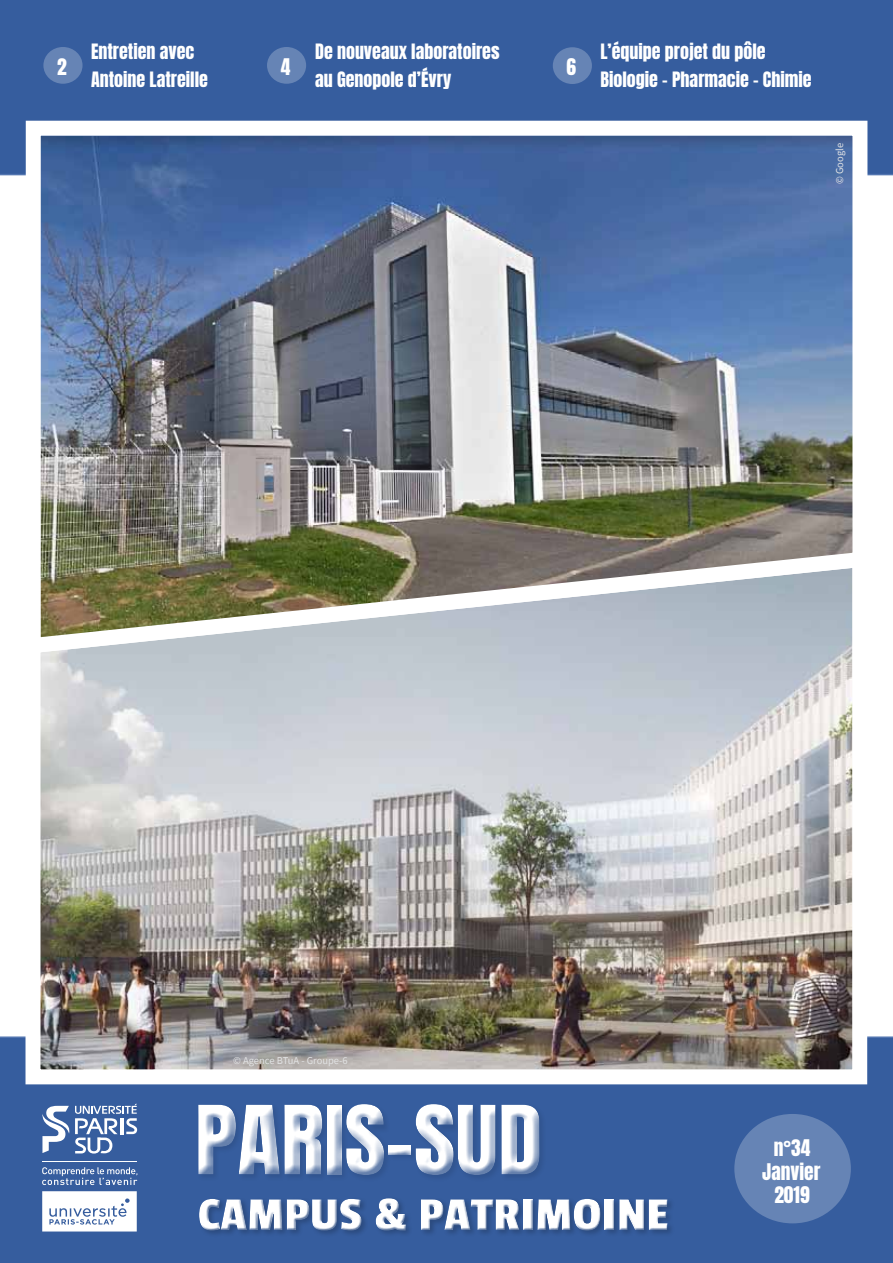
<style>
.page{position:relative;width:893px;height:1263px;background:#fff}
.page>*{position:absolute;margin:0;border:0;box-sizing:border-box;transform-origin:0 0}
.t1{font:81px "Anton";color:#fff;scale:1.11 1}
.t2{font:49.5px "Passion One";color:#fff;scale:1.1 1}
.t3{font:19.5px/23.4px "Anton";color:#fff;text-align:center}
.t4{font:18px/28.5px "Anton";color:#fff}
.t5{font:10.5px "Source Sans Pro";color:#e2e3e4}
</style>
<div class="page">
<div style="left:0;top:1036px;width:893px;height:227px;background:#365d9e"></div>
<div style="left:0;top:0;width:893px;height:175px;background:#365d9e"></div>
<div style="left:43px;top:47px;width:40px;height:37px;background:#6684b5;border-radius:50%"></div>
<div style="left:267px;top:47px;width:39px;height:37px;background:#6684b5;border-radius:50%"></div>
<div style="left:553px;top:47px;width:39px;height:37px;background:#6684b5;border-radius:50%"></div>
<div style="left:187px;top:1093px;width:359px;height:89px;background:#365d9e"></div>
<div style="left:189px;top:1105px;width:361px;height:81px;background:#000;opacity:.75"></div>
<div style="left:197px;top:1196px;width:478px;height:42px;background:#345b9a"></div>
<div style="left:197px;top:1195px;width:473px;height:36px;background:#365d9e"></div>
<div style="left:198px;top:1198px;width:472px;height:34px;background:#000;opacity:.75"></div>
<svg style="left:42px;top:1167px;width:95px;height:18px"></svg>
<svg style="left:42px;top:1104px;width:95px;height:49px"></svg>
<hr style="left:42px;top:1161px;width:95px;height:1px;background:#fff">
<svg style="left:42px;top:1191px;width:95px;height:40px"></svg>
<div style="left:734px;top:1114px;width:117px;height:109px;background:#6684b5;border-radius:50%"></div>
<img style="left:18px;top:662px;width:857px;height:430px">
<img style="left:18px;top:113px;width:857px;height:549px">
<p class="t4" style="left:91px;top:38px;width:118px">Entretien avec<br>Antoine Latreille</p>
<p class="t4" style="left:315px;top:38px;width:186px">De nouveaux laboratoires au Genopole d’Évry</p>
<p class="t4" style="left:600px;top:38px;width:213px">L’équipe projet du pôle<br>Biologie - Pharmacie - Chimie</p>
<p class="t3" style="left:57px;top:57px;width:11px">2</p>
<p class="t3" style="left:281px;top:57px;width:11px">4</p>
<p class="t3" style="left:566px;top:57px;width:11px">6</p>
<p class="t5" style="left:833px;top:184px;width:42px;rotate:-90deg">© Google</p>
<p class="t5" style="left:233px;top:1054px;width:116px">© Agence BTuA - Groupe-6</p>
<h1 class="t1" style="left:195px;top:1099px;width:315px">PARIS-SUD</h1>
<h2 class="t2" style="left:198px;top:1189px;width:429px">CAMPUS &amp; PATRIMOINE</h2>
<p class="t3" style="left:762px;top:1138px;width:60px">n°34<br>Janvier<br>2019</p>
</div>
